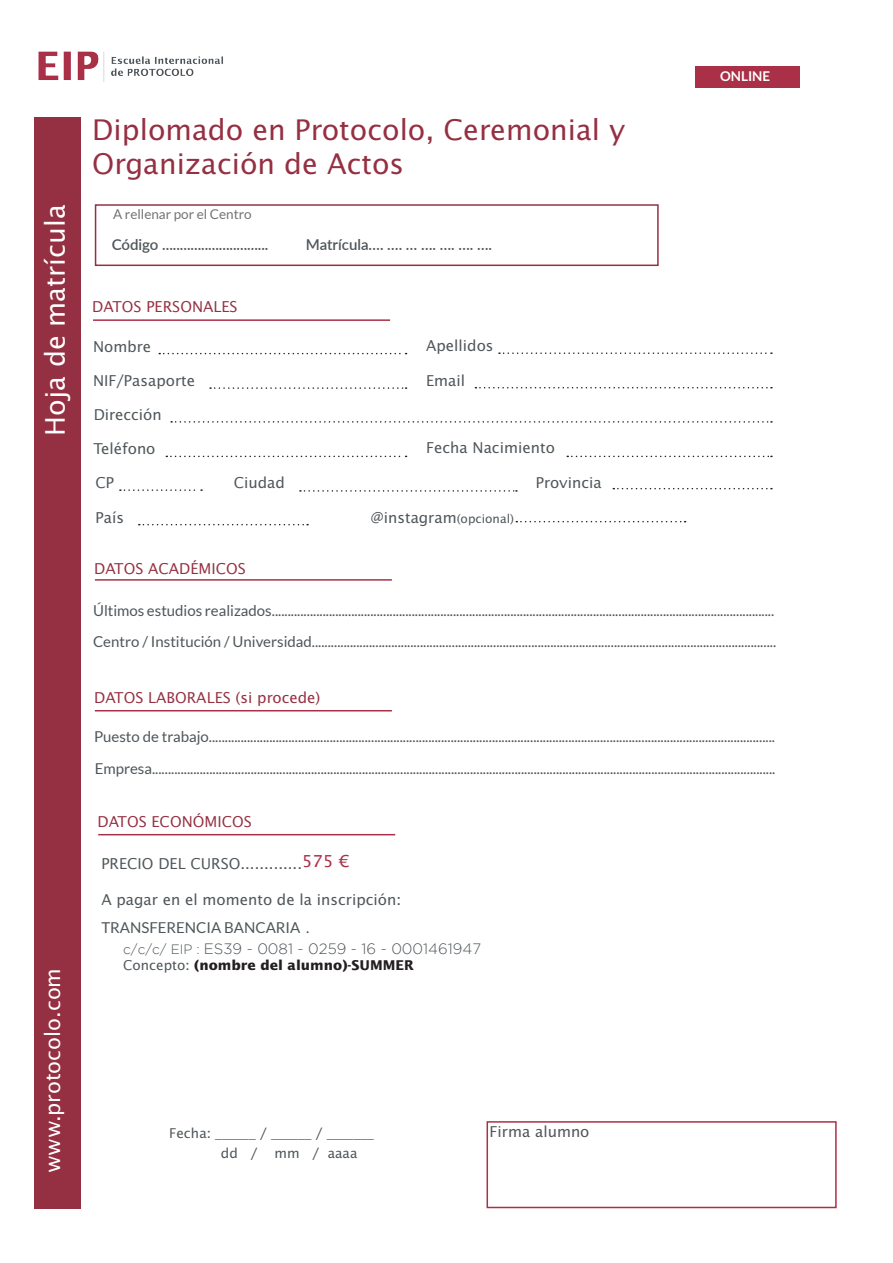
<style>
.page{position:relative;width:893px;height:1263px;background:#fff}
.page>*{position:absolute;margin:0;border:0;box-sizing:border-box;transform-origin:0 0}
.Principal{font:28.5px/34.2px "Lucida Sans Std";color:#953042}
.Principal-2{font:27px "Lucida Sans Std";color:#fff}
.Principal-3{font:21px "Lucida Sans Std";color:#fff}
.t1{font:16.5px "Lucida Sans Std";color:#aa3047}
.Principal-4{font:15px "Lato";color:#4f5559}
.Principal-5{font:15px "Lucida Sans Std";color:#4f5559}
.Principal-6{font:15px "Lucida Sans Std";color:#953042}
.Principal-7{font:600 15px "Lato";color:#4f5559}
.t2{font:300 15px "Gotham";color:#4f5559}
.Principal-8{font:13.5px "Lucida Sans Std";color:#4f5559}
.t3{font:700 13.5px "Lucida Sans Std";color:#231f20}
.t4{font:13.5px "Lato";color:#757474}
.Principal-9{font:700 13.5px "Lato";color:#fff}
.s1{font-size:12px}
.s2{font-size:13.5px}
.s3{font-weight:400;color:#4f5559}
</style>
<div class="page">
<div style="left:34px;top:118px;width:47px;height:1091px;background:#953042"></div>
<svg style="left:159px;top:353px;width:248px;height:1px"></svg>
<svg style="left:499px;top:352px;width:273px;height:2px"></svg>
<svg style="left:210px;top:387px;width:197px;height:2px"></svg>
<svg style="left:475px;top:387px;width:297px;height:1px"></svg>
<svg style="left:171px;top:421px;width:601px;height:2px"></svg>
<svg style="left:300px;top:490px;width:217px;height:2px"></svg>
<svg style="left:120px;top:489px;width:82px;height:2px"></svg>
<svg style="left:613px;top:488px;width:159px;height:1px"></svg>
<svg style="left:139px;top:524px;width:169px;height:1px"></svg>
<svg style="left:166px;top:456px;width:241px;height:1px"></svg>
<div style="left:695px;top:67px;width:104px;height:21px;background:#aa3047"></div>
<svg style="left:567px;top:456px;width:205px;height:1px"></svg>
<hr style="left:93px;top:319px;width:297px;height:2px;background:#aa3047">
<div style="left:487px;top:1121px;width:350px;height:87px;border:2px solid #aa3047"></div>
<img style="left:38px;top:51px;width:185px;height:31px">
<hr style="left:95px;top:579px;width:297px;height:2px;background:#aa3047">
<hr style="left:95px;top:710px;width:297px;height:1px;background:#aa3047">
<svg style="left:516px;top:521px;width:170px;height:1px"></svg>
<div style="left:95px;top:204px;width:564px;height:62px;border:2px solid #953042"></div>
<hr style="left:98px;top:834px;width:297px;height:1px;background:#aa3047">
<p class="Principal-2" style="left:40px;top:436px;width:233px;rotate:-90deg">Hoja de matrícula</p>
<p class="Principal-3" style="left:41px;top:1173px;width:207px;rotate:-90deg">www.protocolo.com</p>
<p class="Principal" style="left:92px;top:113px;width:534px">Diplomado en Protocolo, Ceremonial y<br>Organización de Actos</p>
<p class="t4" style="left:113px;top:206px;width:140px">A rellenar por el Centro</p>
<p class="Principal-7" style="left:112px;top:234px;width:158px">Código ..............................</p>
<p class="Principal-7" style="left:306px;top:234px;width:188px">Matrícula…. …. … …. …. …. ….</p>
<p class="Principal-6" style="left:92px;top:298px;width:147px">DATOS PERSONALES</p>
<p class="Principal-5" style="left:93px;top:338px;width:59px">Nombre</p>
<p class="Principal-5" style="left:426px;top:337px;width:69px">Apellidos</p>
<p class="Principal-5" style="left:93px;top:372px;width:104px">NIF/Pasaporte</p>
<p class="Principal-5" style="left:426px;top:372px;width:41px">Email</p>
<p class="Principal-5" style="left:94px;top:406px;width:70px">Dirección</p>
<p class="Principal-5" style="left:93px;top:440px;width:64px">Teléfono</p>
<p class="Principal-5" style="left:426px;top:439px;width:130px">Fecha Nacimiento</p>
<p class="Principal-5" style="left:96px;top:474px;width:20px">CP</p>
<p class="Principal-5" style="left:234px;top:474px;width:53px">Ciudad</p>
<p class="Principal-5" style="left:536px;top:474px;width:67px">Provincia</p>
<p class="Principal-5" style="left:96px;top:509px;width:30px">País</p>
<p class="Principal-5" style="left:371px;top:509px;width:145px">@instagram<span class="s1">(opcional)</span></p>
<p class="Principal-9" style="left:720px;top:68px;width:52px">ONLINE</p>
<p class="Principal-6" style="left:94px;top:559px;width:153px">DATOS ACADÉMICOS</p>
<p class="Principal-4" style="left:93px;top:602px;width:683px">Últimos estudios realizados..............................................................................................................................................................</p>
<p class="Principal-4" style="left:93px;top:633px;width:685px">Centro / Institución / Universidad..................................................................................................................................................</p>
<p class="Principal-6" style="left:94px;top:689px;width:228px">DATOS LABORALES (si procede)</p>
<p class="Principal-4" style="left:94px;top:728px;width:682px">Puesto de trabajo..................................................................................................................................................................................</p>
<p class="Principal-4" style="left:95px;top:760px;width:682px">Empresa....................................................................................................................................................................................................</p>
<p class="Principal-6" style="left:97px;top:813px;width:156px">DATOS ECONÓMICOS</p>
<p class="Principal-5" style="left:101px;top:855px;width:202px">PRECIO DEL CURSO.............</p>
<p class="Principal-5" style="left:101px;top:891px;width:301px">A pagar en el momento de la inscripción:</p>
<p class="t1" style="left:302px;top:852px;width:48px">575 €</p>
<p class="Principal-4" style="left:101px;top:919px;width:210px">TRANSFERENCIA BANCARIA .</p>
<p class="t2" style="left:123px;top:940px;width:360px"><span class="s2">c/c/c/ EIP :</span> ES39 - 0081 - 0259 - 16 - 0001461947</p>
<p class="t3" style="left:123px;top:957px;width:292px"><span class="s3">Concepto:</span> (nombre del alumno)-SUMMER</p>
<p class="Principal-8" style="left:169px;top:1125px;width:206px">Fecha: ______ / ______ / _______</p>
<p class="Principal-8" style="left:221px;top:1145px;width:38px">dd /</p>
<p class="Principal-8" style="left:274px;top:1145px;width:85px">mm / aaaa</p>
<p class="Principal-5" style="left:490px;top:1123px;width:101px">Firma alumno</p>
</div>
